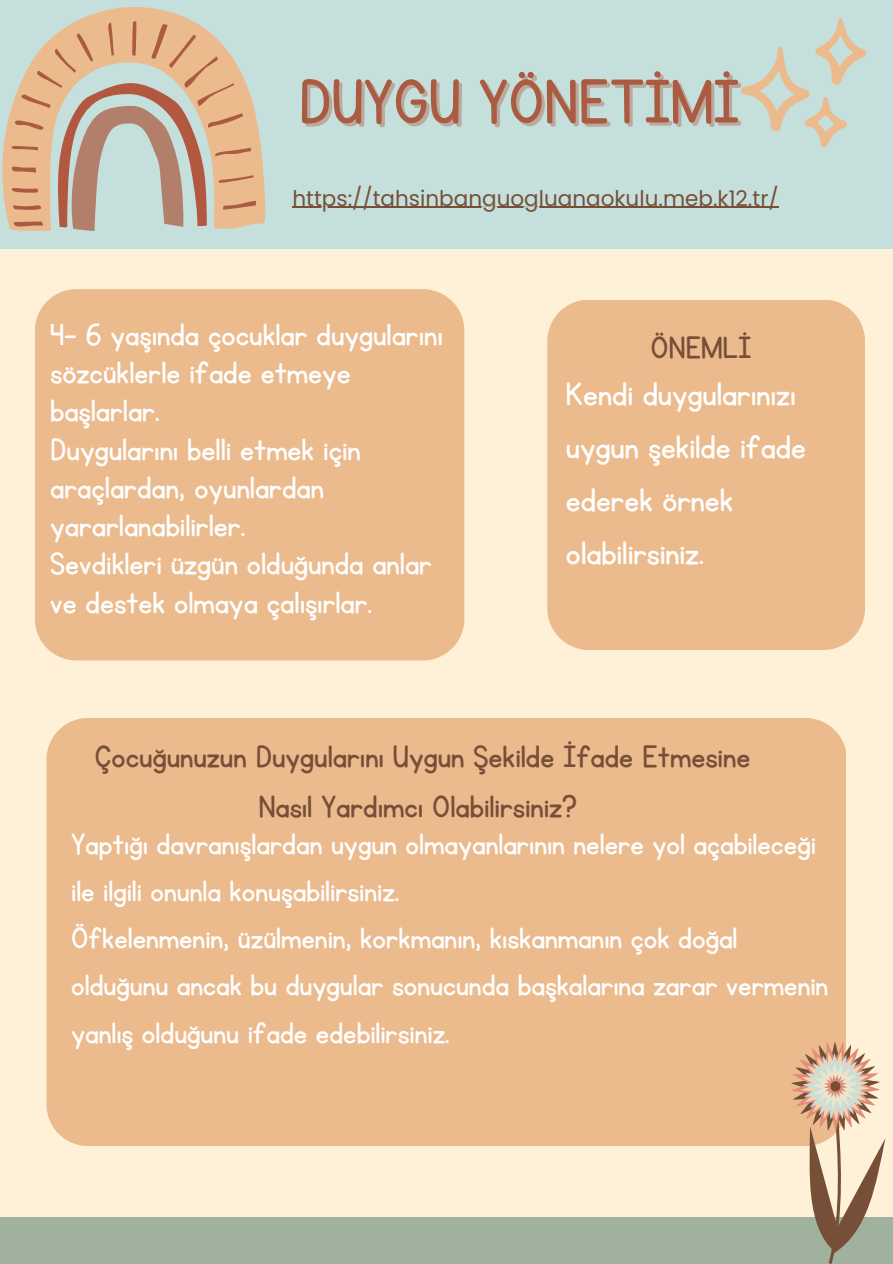
<style>
.page{position:relative;width:893px;height:1264px;background:#fff}
.page>*{position:absolute;margin:0;border:0;box-sizing:border-box;transform-origin:0 0}
.t1{font:72px "KG Primary Penmanship";color:#aa5b42}
.t2{font:38.1px/52.8px "KG Primary Penmanship";color:#fff}
.t3{font:36px/38.2px "KG Primary Penmanship";color:#fff}
.t4{font:36px/49.5px "KG Primary Penmanship";color:#774f38;text-align:center}
.t5{font:34.5px/47.2px "KG Primary Penmanship";color:#fff}
.t6{font:21.45px "Poppins";color:#774f38}
</style>
<div class="page">
<div style="left:0;top:0;width:892px;height:1263px;background:#fff1d7"></div>
<div style="left:0;top:0;width:892px;height:248px;background:#c5e0dc"></div>
<svg style="left:2px;top:7px;width:263px;height:224px"></svg>
<svg style="left:57px;top:227px;width:150px;height:4px"></svg>
<svg style="left:9px;top:21px;width:247px;height:206px"></svg>
<div style="left:0;top:1217px;width:892px;height:46px;background:#a0b29e"></div>
<svg style="left:741px;top:18px;width:125px;height:130px"></svg>
<div style="left:47px;top:718px;width:799px;height:428px;background:#ebba8d"></div>
<svg style="left:778px;top:1028px;width:108px;height:235px"></svg>
<div style="left:35px;top:289px;width:429px;height:371px;background:#ebba8d"></div>
<div style="left:547px;top:300px;width:317px;height:349px;background:#ebba8d"></div>
<hr style="left:292px;top:207px;width:486px;height:1px;background:#774f38">
<h1 class="t1" style="left:299px;top:67px;width:442px">DUYGU YÖNETİMİ</h1>
<h3 class="t6" style="left:292px;top:183px;width:487px">https://tahsinbanguogluanaokulu.meb.k12.tr/</h3>
<p class="t3" style="left:50px;top:316px;width:394px">4- 6 yaşında çocuklar duygularını sözcüklerle ifade etmeye başlarlar.<br>Duygularını belli etmek için araçlardan, oyunlardan yararlanabilirler.<br>Sevdikleri üzgün olduğunda anlar ve destek olmaya çalışırlar.</p>
<p class="t4" style="left:650px;top:324px;width:102px">ÖNEMLİ</p>
<p class="t2" style="left:566px;top:369px;width:241px">Kendi duygularınızı uygun şekilde ifade ederek örnek olabilirsiniz.</p>
<p class="t4" style="left:94px;top:733px;width:657px">Çocuğunuzun Duygularını Uygun Şekilde İfade Etmesine<br>Nasıl Yardımcı Olabilirsiniz?</p>
<h3 class="t5" style="left:71px;top:821px;width:758px">Yaptığı davranışlardan uygun olmayanlarının nelere yol açabileceği ile ilgili onunla konuşabilirsiniz.<br>Öfkelenmenin, üzülmenin, korkmanın, kıskanmanın çok doğal olduğunu ancak bu duygular sonucunda başkalarına zarar vermenin yanlış olduğunu ifade edebilirsiniz.</h3>
</div>
